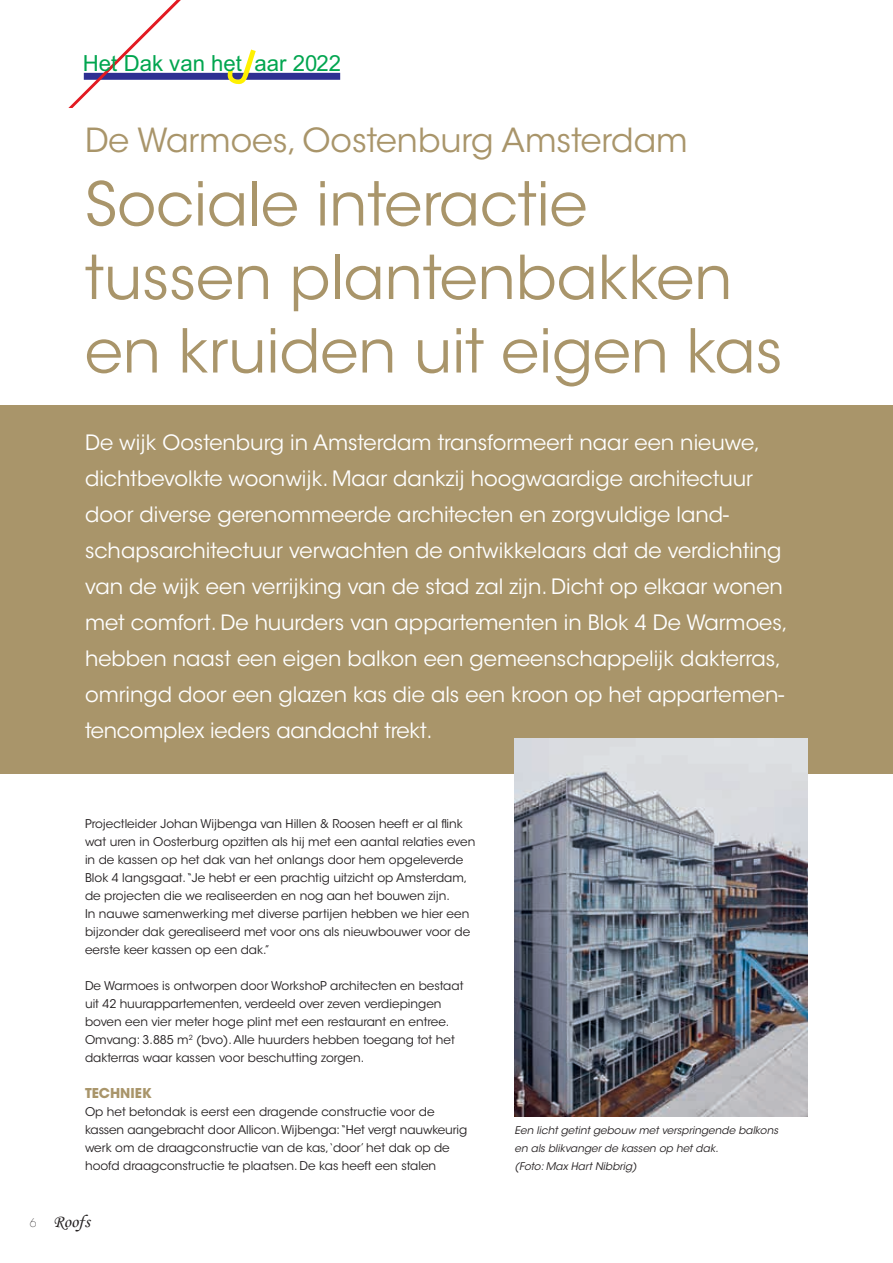
<style>
.page{position:relative;width:893px;height:1263px;background:#fff}
.page>*{position:absolute;margin:0;border:0;box-sizing:border-box;transform-origin:0 0}
.t1{font:60px/73.5px "ITC Avant Garde Std";color:#a9956a}
.t2{font:33px "ITC Avant Garde Std";color:#a9956a}
.t3{font:22.2px "Arial";color:#00a54f}
.t4{font:21px/36px "ITC Avant Garde Std";color:#fff}
.t5{font:18px "Monotype Corsiva";color:#231f20}
.t6{font:700 13.5px "ITC Avant Garde Std";color:#a9956a}
.t7{font:12px/18px "ITC Avant Garde Std";color:#231f20}
.t8{font:italic 10.5px/18px "ITC Avant Garde Std";color:#231f20}
.s1{font-family:"ITC Avant Garde Std";font-weight:200;font-size:12px}
</style>
<div class="page">
<div style="left:0;top:405px;width:893px;height:369px;background:#a9956a"></div>
<div style="left:84px;top:73px;width:256px;height:7px;background:#2e3092"></div>
<svg style="left:68px;top:0;width:113px;height:108px"></svg>
<img style="left:514px;top:738px;width:293px;height:378px">
<svg style="left:225px;top:72px;width:31px;height:8px"></svg>
<h3 class="t3" style="left:83px;top:49px;width:260px">Het Dak van het aar 2022</h3>
<h2 class="t2" style="left:85px;top:120px;width:604px">De Warmoes, Oostenburg Amsterdam</h2>
<h1 class="t1" style="left:85px;top:168px;width:699px">Sociale interactie tussen plantenbakken en kruiden uit eigen kas</h1>
<p class="t4" style="left:85px;top:425px;width:704px">De wijk Oostenburg in Amsterdam transformeert naar een nieuwe, dichtbevolkte woonwijk. Maar dankzij hoogwaardige architectuur door diverse gerenommeerde architecten en zorgvuldige land&shy;schapsarchitectuur verwachten de ontwikkelaars dat de verdichting van de wijk een verrijking van de stad zal zijn. Dicht op elkaar wonen met comfort. De huurders van appartementen in Blok 4 De Warmoes, hebben naast een eigen balkon een gemeenschappelijk dakterras, omringd door een glazen kas die als een kroon op het appartemen&shy;tencomplex ieders aandacht trekt.</p>
<p class="t7" style="left:85px;top:815px;width:392px">Projectleider Johan Wijbenga van Hillen &amp; Roosen heeft er al flink wat uren in Oosterburg opzitten als hij met een aantal relaties even in de kassen op het dak van het onlangs door hem opgeleverde Blok 4 langsgaat.“Je hebt er een prachtig uitzicht op Amsterdam, de projecten die we realiseerden en nog aan het bouwen zijn.<br>In nauwe samenwerking met diverse partijen hebben we hier een bijzonder dak gerealiseerd met voor ons als nieuwbouwer voor de eerste keer kassen op een dak.”</p>
<p class="t7" style="left:85px;top:977px;width:380px">De Warmoes is ontworpen door WorkshoP architecten en bestaat uit 42 huurappartementen, verdeeld over zeven verdiepingen boven een vier meter hoge plint met een restaurant en entree.<br>Omvang: 3.885 m<sup>2</sup> (bvo). Alle huurders hebben toegang tot het dakterras waar kassen voor beschutting zorgen.</p>
<p class="t6" style="left:85px;top:1084px;width:68px">TECHNIEK</p>
<p class="t7" style="left:85px;top:1103px;width:384px">Op het betondak is eerst een dragende constructie voor de kassen aangebracht door Allicon. Wijbenga: “Het vergt nauwkeurig werk om de draagconstructie van de kas,‘door’ het dak op de hoofd draagconstructie te plaatsen. De kas heeft een stalen</p>
<h3 class="t5" style="left:30px;top:1210px;width:61px"><span class="s1">6</span> Roofs</h3>
<p class="t8" style="left:514px;top:1121px;width:265px">Een licht getint gebouw met verspringende balkons en als blikvanger de kassen op het dak.<br>(Foto: Max Hart Nibbrig)</p>
</div>
